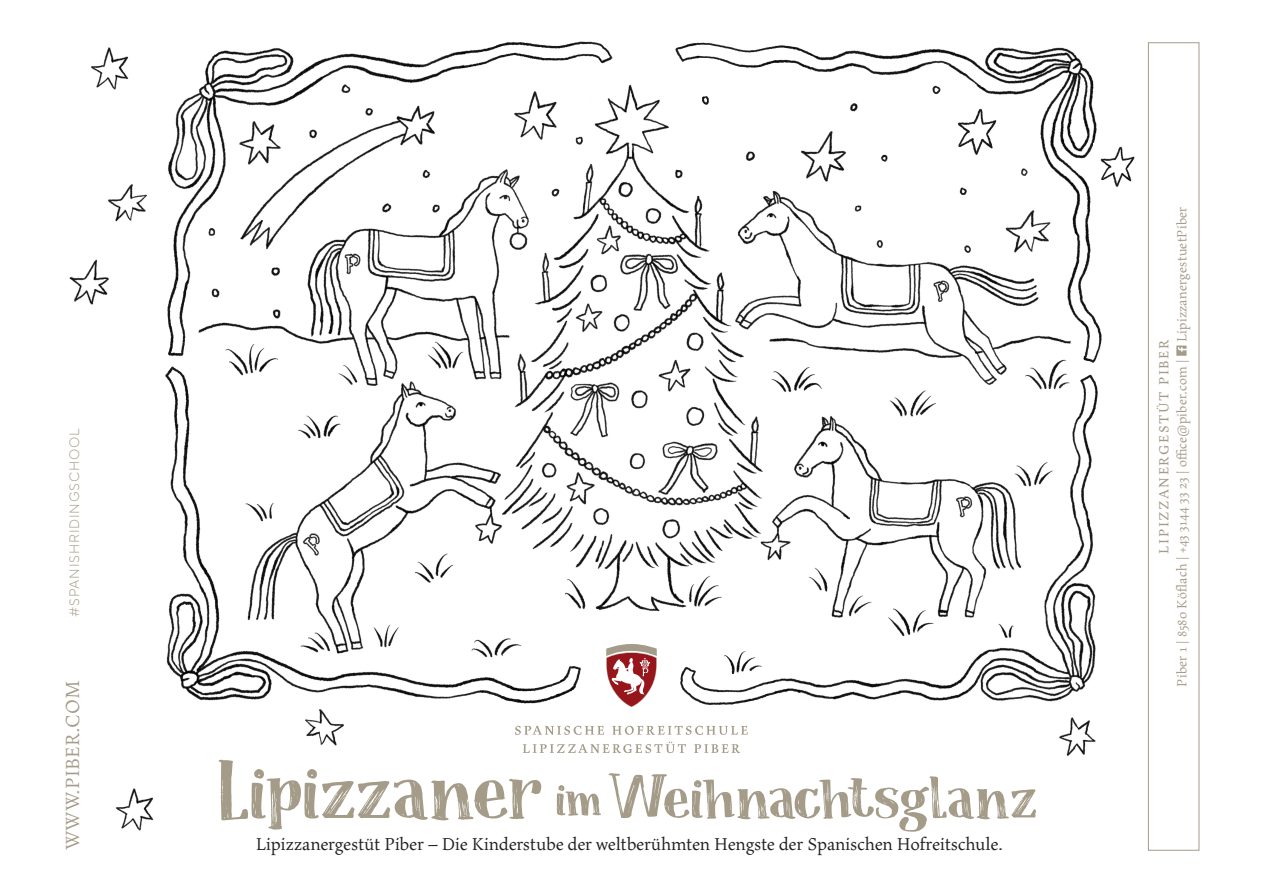
<style>
.page{position:relative;width:1263px;height:893px;background:#fff}
.page>*{position:absolute;margin:0;border:0;box-sizing:border-box;transform-origin:0 0}
.t1{font:64.8px "Coconut Punch DEMO";letter-spacing:-.025em;color:#a49c89}
.t2{font:21.45px "Maiola PE";letter-spacing:.01em;color:#a49c89}
.t3{font:19.5px "Maiola PE";color:#231f20}
.t4{font:15px "Maiola PE";letter-spacing:.01em;color:#a49c89}
.t5{font:15px "Maiola PE";letter-spacing:.11em;color:#a49c89}
.t6{font:300 13.65px "TT Norms Pro";letter-spacing:.055em;color:#a49c89}
.s1{font-size:85.05px}
.s2{font-size:51.9px}
</style>
<div class="page">
<img style="left:165px;top:41px;width:937px;height:664px">
<img style="left:1093px;top:144px;width:42px;height:49px">
<img style="left:1059px;top:717px;width:37px;height:39px">
<img style="left:116px;top:788px;width:38px;height:43px">
<img style="left:91px;top:47px;width:38px;height:43px">
<img style="left:108px;top:184px;width:39px;height:38px">
<img style="left:305px;top:709px;width:39px;height:37px">
<img style="left:69px;top:259px;width:40px;height:46px">
<svg style="left:606px;top:644px;width:51px;height:63px"></svg>
<svg style="left:515px;top:726px;width:89px;height:9px"></svg>
<svg style="left:612px;top:726px;width:136px;height:9px"></svg>
<svg style="left:523px;top:741px;width:163px;height:12px"></svg>
<svg style="left:694px;top:744px;width:46px;height:9px"></svg>
<svg style="left:1176px;top:346px;width:10px;height:10px"></svg>
<div style="left:1148px;top:43px;width:51px;height:807px;border:1px solid #a49c89"></div>
<p class="t6" style="left:65px;top:617px;width:190px;rotate:-90deg">#SPANISHRIDINGSCHOOL</p>
<p class="t2" style="left:58px;top:850px;width:171px;rotate:-90deg">WWW.PIBER.COM</p>
<h1 class="t1" style="left:217px;top:759px;width:822px"><span class="s1">Lipizzaner</span> <span class="s2">im</span>Weihnachtsglanz</h1>
<p class="t3" style="left:256px;top:831px;width:749px">Lipizzanergestüt Piber – Die Kinderstube der weltberühmten Hengste der Spanischen Hofreitschule.</p>
<p class="t4" style="left:1172px;top:686px;width:482px;rotate:-90deg">Piber 1 | 8580 Köflach | +43 3144 33 23 | office@piber.com | LipizzanergestuetPiber</p>
<p class="t5" style="left:1153px;top:554px;width:216px;rotate:-90deg">LIPIZZANERGESTÜT PIBER</p>
</div>
